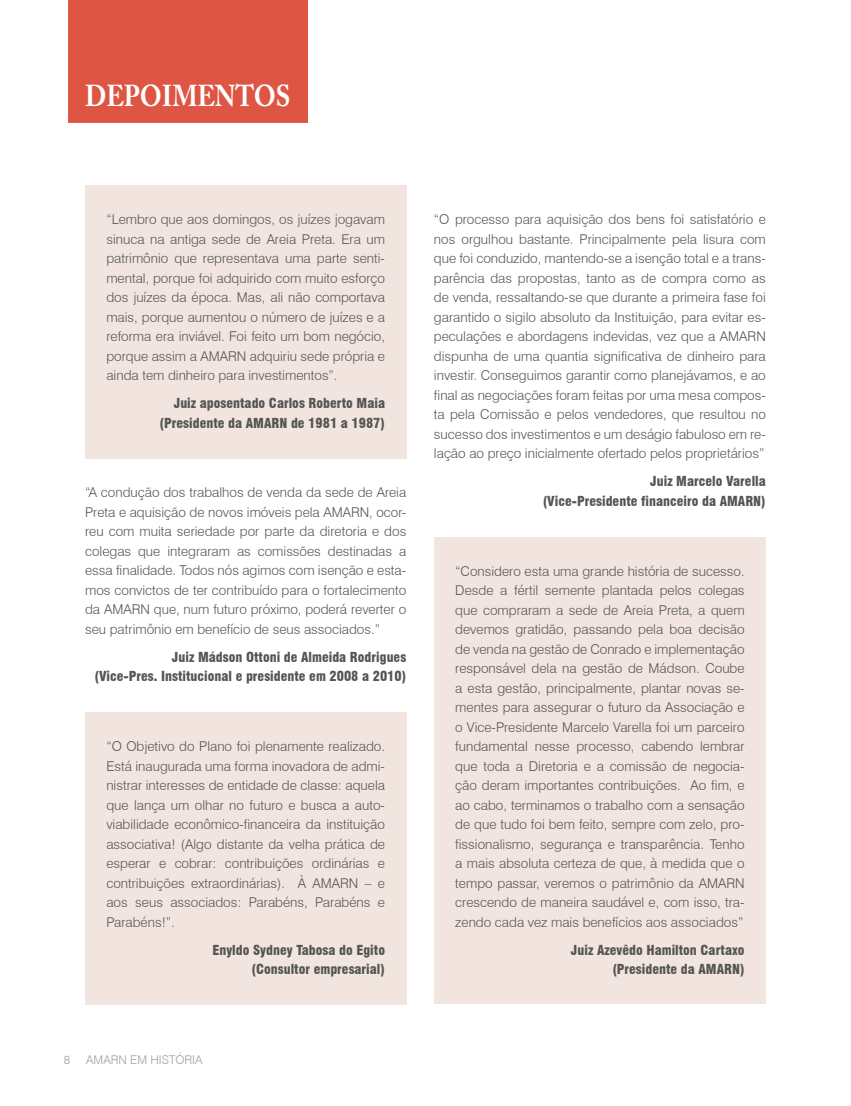
<style>
.page{position:relative;width:851px;height:1106px;background:#fff}
.page>*{position:absolute;margin:0;border:0;box-sizing:border-box;transform-origin:0 0}
.t1{font:700 30px "Adobe Caslon Pro";letter-spacing:-.005em;color:#fff;scale:.85 1}
.t2{font:300 13.5px/19.5px "Swiss 721 BT";color:#555;text-align:justify}
.t3{font:900 condensed 13.5px/19.5px "Swiss 721 BT";color:#555;text-align:right}
.t4{font:300 12px "Swiss 721 BT";color:#a0a0a0}
</style>
<div class="page">
<div style="left:85px;top:712px;width:321px;height:292px;background:#f2e5df"></div>
<div style="left:68px;top:0;width:240px;height:123px;background:#de5543"></div>
<div style="left:85px;top:185px;width:321px;height:273px;background:#f2e5df"></div>
<div style="left:434px;top:537px;width:331px;height:467px;background:#f2e5df"></div>
<h1 class="t1" style="left:85px;top:78px;width:240px">DEPOIMENTOS</h1>
<p class="t2" style="left:106px;top:210px;width:280px">“Lembro que aos domingos, os juízes jogavam sinuca na antiga sede de Areia Preta. Era um patrimônio que representava uma parte senti&shy;mental, porque foi adquirido com muito esforço dos juízes da época. Mas, ali não comportava mais, porque aumentou o número de juízes e a reforma era inviável. Foi feito um bom negócio, porque assim a AMARN adquiriu sede própria e ainda tem dinheiro para investimentos”.</p>
<p class="t3" style="left:160px;top:394px;width:227px">Juiz aposentado Carlos Roberto Maia (Presidente da AMARN de 1981 a 1987)</p>
<p class="t2" style="left:85px;top:483px;width:323px">“A condução dos trabalhos de venda da sede de Areia Preta e aquisição de novos imóveis pela AMARN, ocor&shy;reu com muita seriedade por parte da diretoria e dos colegas que integraram as comissões destinadas a essa finalidade. Todos nós agimos com isenção e esta&shy;mos convictos de ter contribuído para o fortalecimento da AMARN que, num futuro próximo, poderá reverter o seu patrimônio em benefício de seus associados.”</p>
<p class="t3" style="left:94px;top:647px;width:313px">Juiz Mádson Ottoni de Almeida Rodrigues<br>(Vice-Pres. Institucional e presidente em 2008 a 2010)</p>
<p class="t2" style="left:106px;top:736px;width:280px">“O Objetivo do Plano foi plenamente realizado.<br>Está inaugurada uma forma inovadora de admi&shy;nistrar interesses de entidade de classe: aquela que lança um olhar no futuro e busca a auto&shy;viabilidade econômico-financeira da instituição associativa! (Algo distante da velha prática de esperar e cobrar: contribuições ordinárias e contribuições extraordinárias). À AMARN – e aos seus associados: Parabéns, Parabéns e Parabéns!”.</p>
<p class="t3" style="left:212px;top:940px;width:174px">Enyldo Sydney Tabosa do Egito (Consultor empresarial)</p>
<p class="t2" style="left:434px;top:210px;width:333px">“O processo para aquisição dos bens foi satisfatório e nos orgulhou bastante. Principalmente pela lisura com que foi conduzido, mantendo-se a isenção total e a trans&shy;parência das propostas, tanto as de compra como as de venda, ressaltando-se que durante a primeira fase foi garantido o sigilo absoluto da I nstituição, para evitar es&shy;peculações e abordagens indevidas, vez que a AMARN dispunha de uma quantia significativa de dinheiro para investir. Conseguimos garantir como planejávamos, e ao final as negociações foram feitas por uma mesa compos&shy;ta pela Comissão e pelos vendedores, que resultou no sucesso dos investimentos e um deságio fabuloso em re&shy;lação ao preço inicialmente ofertado pelos proprietários”</p>
<p class="t3" style="left:542px;top:471px;width:224px">Juiz Marcelo Varella<br>(Vice-Presidente financeiro da AMARN)</p>
<p class="t2" style="left:455px;top:561px;width:291px">“Considero esta uma grande história de sucesso.<br>Desde a fértil semente plantada pelos colegas que compraram a sede de Areia Preta, a quem devemos gratidão, passando pela boa decisão de venda na gestão de Conrado e implementação responsável dela na gestão de Mádson. Coube a esta gestão, principalmente, plantar novas se&shy;mentes para assegurar o futuro da Associação e o Vice-Presidente Marcelo Varella foi um parceiro fundamental nesse processo, cabendo lembrar que toda a Diretoria e a comissão de negocia&shy;ção deram importantes contribuições. Ao fim, e ao cabo, terminamos o trabalho com a sensação de que tudo foi bem feito, sempre com zelo, pro&shy;fissionalismo, segurança e transparência. Tenho a mais absoluta certeza de que, à medida que o tempo passar, veremos o patrimônio da AMARN crescendo de maneira saudável e, com isso, tra&shy;zendo cada vez mais benefícios aos associados”</p>
<p class="t3" style="left:571px;top:940px;width:175px">Juiz Azevêdo Hamilton Cartaxo (Presidente da AMARN)</p>
<p class="t4" style="left:64px;top:1052px;width:8px">8</p>
<p class="t4" style="left:86px;top:1052px;width:117px">AMARN em História</p>
</div>
